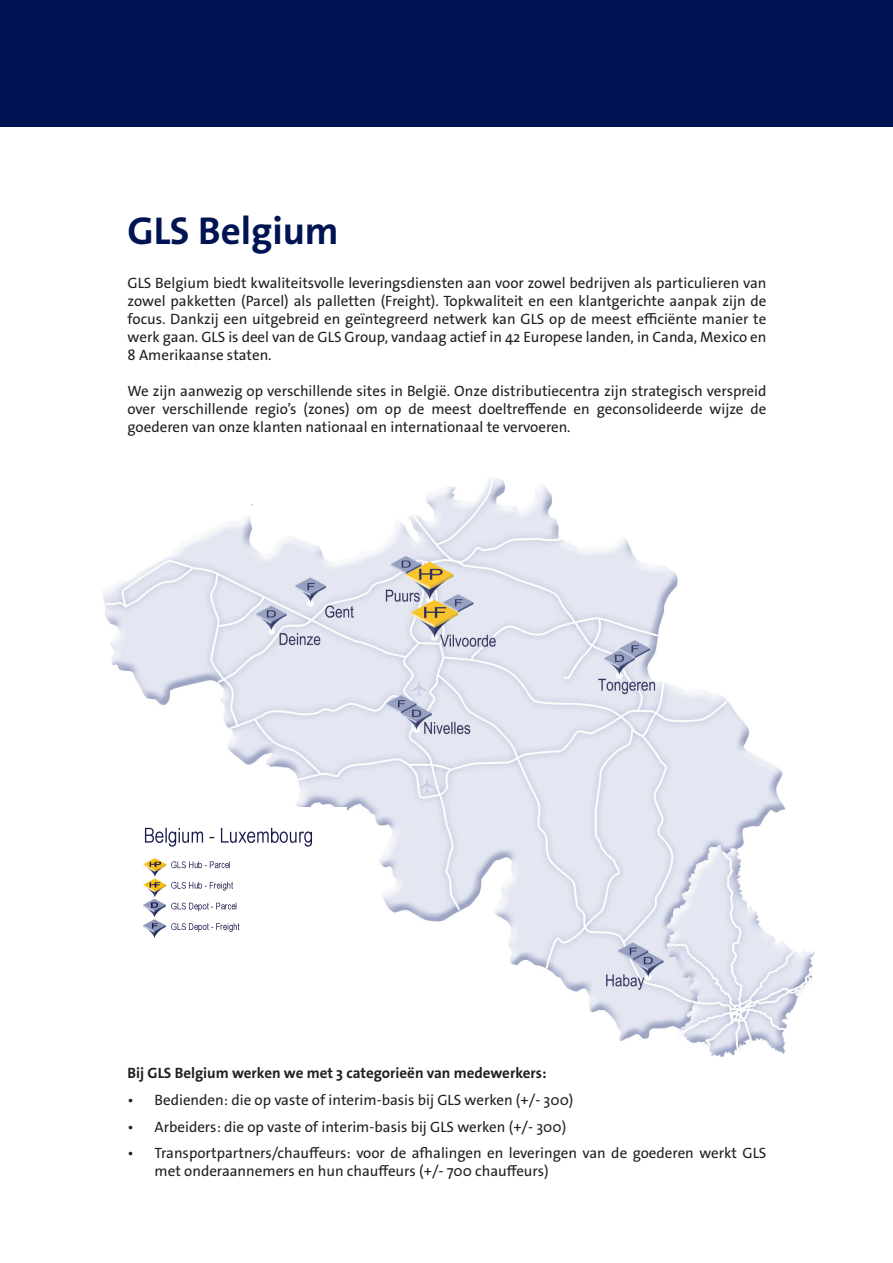
<style>
.page{position:relative;width:893px;height:1263px;background:#fff}
.page>*{position:absolute;margin:0;border:0;box-sizing:border-box;transform-origin:0 0}
.t1{font:700 39px "The Sans GLS";color:#001352}
.t2{font:15px/18px "The Sans GLS";color:#231f20;text-align:justify}
.t3{font:700 15px "The Sans GLS";color:#231f20}
</style>
<div class="page">
<div style="left:0;top:0;width:893px;height:126px;background:#001352"></div>
<img style="left:103px;top:478px;width:712px;height:579px">
<img style="left:115px;top:808px;width:232px;height:129px">
<h1 class="t1" style="left:128px;top:206px;width:213px">GLS Belgium</h1>
<p class="t2" style="left:128px;top:274px;width:640px">GLS Belgium biedt kwaliteitsvolle leveringsdiensten aan voor zowel bedrijven als particulieren van zowel pakketten (Parcel) als palletten (Freight). Topkwaliteit en een klantgerichte aanpak zijn de focus. Dankzij een uitgebreid en geïntegreerd netwerk kan GLS op de meest efficiënte manier te werk gaan. GLS is deel van de GLS Group, vandaag actief in 42 Europese landen, in Canda, Mexico en 8 Amerikaanse staten.</p>
<p class="t2" style="left:128px;top:382px;width:640px">We zijn aanwezig op verschillende sites in België. Onze distributiecentra zijn strategisch verspreid over verschillende regio’s (zones) om op de meest doeltreffende en geconsolideerde wijze de goederen van onze klanten nationaal en internationaal te vervoeren.</p>
<p class="t3" style="left:128px;top:1064px;width:421px">Bij GLS Belgium werken we met 3 categorieën van medewerkers:</p>
<p class="t2" style="left:128px;top:1091px;width:447px">• Bedienden: die op vaste of interim-basis bij GLS werken (+/- 300)</p>
<p class="t2" style="left:128px;top:1117px;width:440px">• Arbeiders: die op vaste of interim-basis bij GLS werken (+/- 300)</p>
<p class="t2" style="left:155px;top:1144px;width:613px;text-indent:-27px">• Transportpartners/chauffeurs: voor de afhalingen en leveringen van de goederen werkt GLS met onderaannemers en hun chauffeurs (+/- 700 chauffeurs)</p>
</div>
